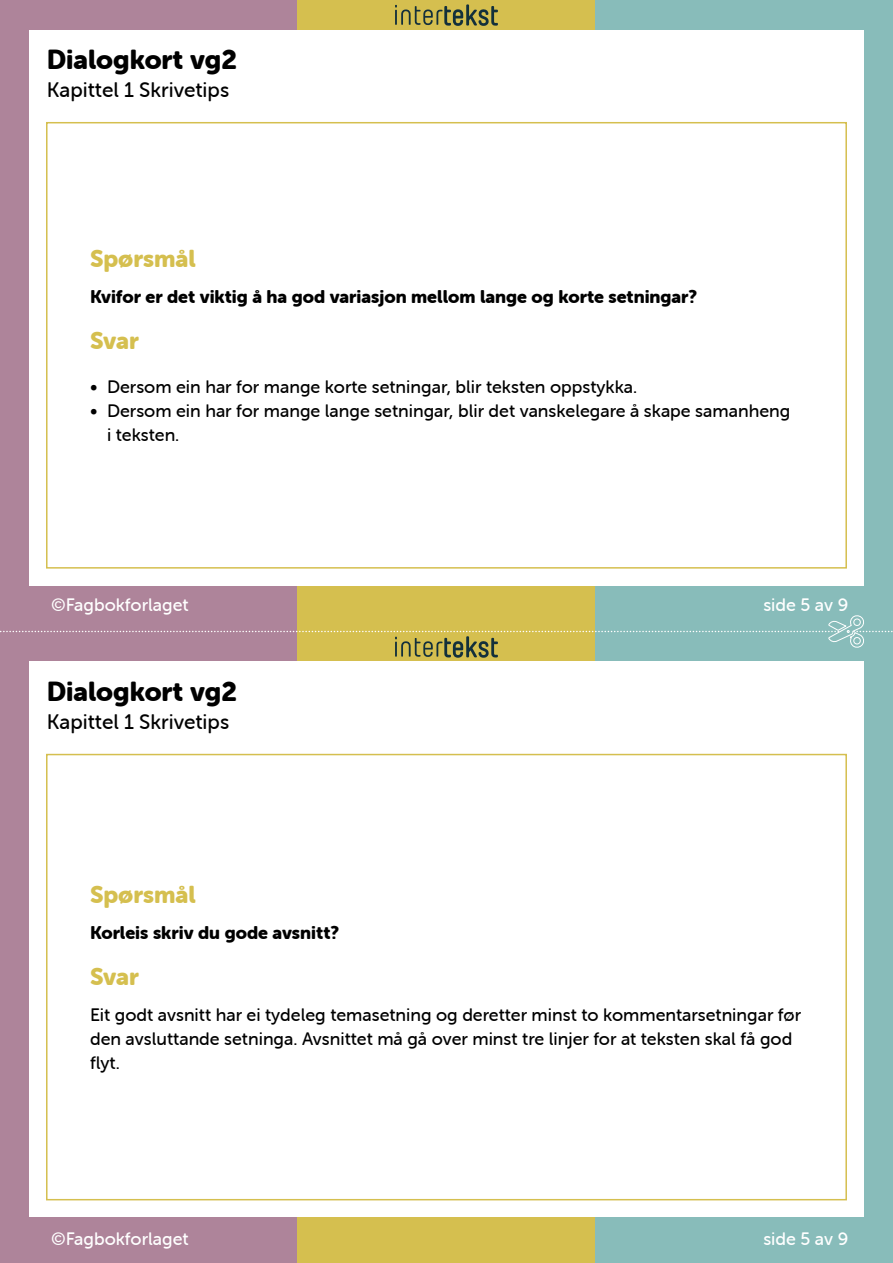
<style>
.page{position:relative;width:893px;height:1263px;background:#fff}
.page>*{position:absolute;margin:0;border:0;box-sizing:border-box;transform-origin:0 0}
.t1{font:27px "Museo Sans Rounded 900";color:#000}
.Card_Heading{font:24px "Museo Sans Rounded 900";color:#d5bf4f}
.t2{font:21px "Museo Sans Rounded 500";color:#000}
.Svar{font:18px/24px "Museo Sans Rounded 500";color:#000}
.Sporsmal{font:18px "Museo Sans Rounded 900";color:#000}
.Sporsmal-2{font:18px "Museo Sans Rounded 500";color:#fff}
</style>
<div class="page">
<div style="left:0;top:0;width:298px;height:632px;background:#ae849a"></div>
<div style="left:0;top:632px;width:298px;height:631px;background:#ae849a"></div>
<div style="left:298px;top:0;width:297px;height:632px;background:#d5bf4f"></div>
<div style="left:298px;top:632px;width:297px;height:631px;background:#d5bf4f"></div>
<div style="left:595px;top:0;width:298px;height:632px;background:#88bcba"></div>
<div style="left:595px;top:632px;width:298px;height:631px;background:#88bcba"></div>
<svg style="left:395px;top:4px;width:103px;height:22px"></svg>
<svg style="left:0;top:615px;width:893px;height:43px"></svg>
<div style="left:29px;top:30px;width:835px;height:555px;background:#fff"></div>
<div style="left:29px;top:662px;width:835px;height:555px;background:#fff"></div>
<div style="left:46px;top:122px;width:801px;height:447px;border:2px solid #d5bf4f"></div>
<div style="left:46px;top:754px;width:801px;height:446px;border:2px solid #d5bf4f"></div>
<h1 class="t1" style="left:47px;top:44px;width:192px">Dialogkort vg2</h1>
<p class="t2" style="left:47px;top:78px;width:184px">Kapittel 1 Skrivetips</p>
<p class="Card_Heading" style="left:90px;top:245px;width:107px">Spørsmål</p>
<p class="Sporsmal" style="left:90px;top:287px;width:609px">Kvifor er det viktig å ha god variasjon mellom lange og korte setningar?</p>
<p class="Card_Heading" style="left:90px;top:327px;width:50px">Svar</p>
<p class="Svar" style="left:90px;top:375px;width:549px">• Dersom ein har for mange korte setningar, blir teksten oppstykka.</p>
<p class="Svar" style="left:107px;top:399px;width:685px;text-indent:-17px">• Dersom ein har for mange lange setningar, blir det vanskelegare å skape samanheng i teksten.</p>
<p class="Sporsmal-2" style="left:51px;top:595px;width:139px">©Fagbokforlaget</p>
<p class="Sporsmal-2" style="left:763px;top:595px;width:86px">side 5 av 9</p>
<h1 class="t1" style="left:47px;top:676px;width:192px">Dialogkort vg2</h1>
<p class="t2" style="left:47px;top:710px;width:184px">Kapittel 1 Skrivetips</p>
<p class="Card_Heading" style="left:90px;top:881px;width:107px">Spørsmål</p>
<p class="Sporsmal" style="left:90px;top:923px;width:251px">Korleis skriv du gode avsnitt?</p>
<p class="Card_Heading" style="left:90px;top:963px;width:50px">Svar</p>
<p class="Svar" style="left:90px;top:1003px;width:712px">Eit godt avsnitt har ei tydeleg temasetning og deretter minst to kommentarsetningar før den avsluttande setninga. Avsnittet må gå over minst tre linjer for at teksten skal få god flyt.</p>
<p class="Sporsmal-2" style="left:51px;top:1228px;width:139px">©Fagbokforlaget</p>
<p class="Sporsmal-2" style="left:763px;top:1228px;width:86px">side 5 av 9</p>
</div>
